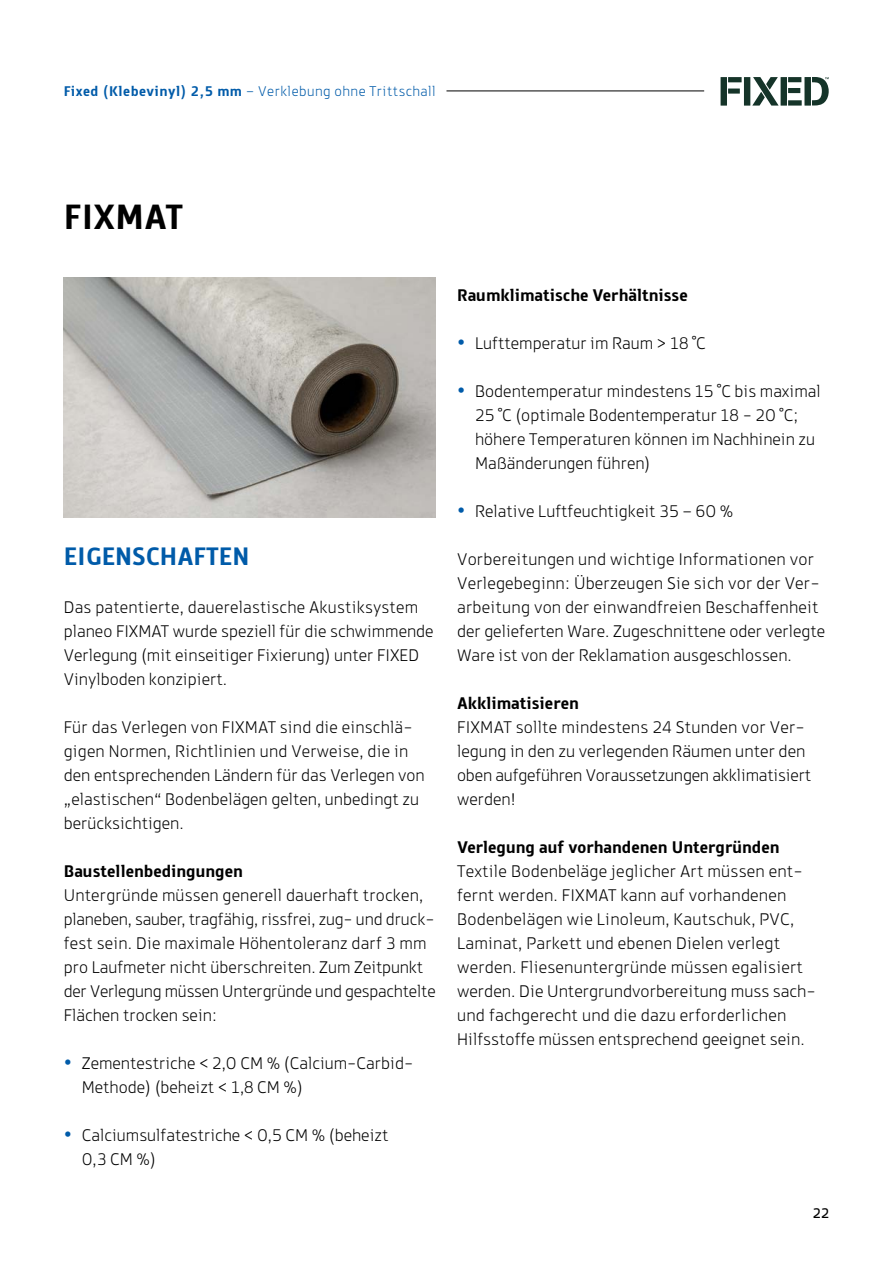
<style>
.page{position:relative;width:893px;height:1263px;background:#fff}
.page>*{position:absolute;margin:0;border:0;box-sizing:border-box;transform-origin:0 0}
.t1{font:700 37.5px "Knight Sans";color:#000}
.t2{font:700 27px "Knight Sans";color:#005ba9}
.t3{font:300 18px/24px "Knight Sans";color:#000}
.t4{font:700 18px "Knight Sans";color:#000}
.t5{font:300 15px "Knight Sans";letter-spacing:.03em;color:#005ba9}
.t6{font:15px "Knight Sans";color:#000}
.s1{font-weight:700}
.s2{color:#005ba9}
</style>
<div class="page">
<img style="left:64px;top:277px;width:372px;height:240px">
<hr style="left:446px;top:91px;width:258px;height:1px;background:#000">
<div style="left:721px;top:77px;width:6px;height:29px;background:#153429"></div>
<div style="left:728px;top:77px;width:14px;height:5px;background:#153429"></div>
<div style="left:728px;top:89px;width:12px;height:5px;background:#153429"></div>
<div style="left:744px;top:77px;width:6px;height:29px;background:#153429"></div>
<svg style="left:752px;top:77px;width:27px;height:29px"></svg>
<div style="left:781px;top:77px;width:6px;height:29px;background:#153429"></div>
<div style="left:788px;top:77px;width:13px;height:5px;background:#153429"></div>
<div style="left:788px;top:88px;width:12px;height:5px;background:#153429"></div>
<div style="left:788px;top:100px;width:14px;height:6px;background:#153429"></div>
<div style="left:804px;top:77px;width:7px;height:29px;background:#153429"></div>
<svg style="left:812px;top:77px;width:17px;height:28px"></svg>
<p class="t5" style="left:64px;top:82px;width:373px"><span class="s1">Fixed (Klebevinyl) 2,5 mm</span> – Verklebung ohne Trittschall</p>
<h1 class="t1" style="left:64px;top:195px;width:121px">FIXMAT</h1>
<h2 class="t2" style="left:64px;top:541px;width:187px">EIGENSCHAFTEN</h2>
<p class="t3" style="left:64px;top:595px;width:371px">Das patentierte, dauerelastische Akustiksystem planeo FIXMAT wurde speziell für die schwimmende Verlegung (mit einseitiger Fixierung) unter FIXED Vinylboden konzipiert.</p>
<p class="t3" style="left:64px;top:715px;width:363px">Für das Verlegen von FIXMAT sind die einschlä&shy;gigen Normen, Richtlinien und Verweise, die in den entsprechenden Ländern für das Verlegen von „elastischen“ Bodenbelägen gelten, unbedingt zu berücksichtigen.</p>
<p class="t4" style="left:64px;top:861px;width:181px">Baustellenbedingungen</p>
<p class="t3" style="left:64px;top:883px;width:373px">Untergründe müssen generell dauerhaft trocken, planeben, sauber, tragfähig, rissfrei, zug- und druck&shy;fest sein. Die maximale Höhentoleranz darf 3 mm pro Laufmeter nicht überschreiten. Zum Zeitpunkt der Verlegung müssen Untergründe und gespachtelte Flächen trocken sein:</p>
<p class="t3" style="left:82px;top:1051px;width:333px;text-indent:-18px"><span class="s2">•</span> Zementestriche &lt; 2,0 CM % (Calcium-Carbid-<br>Methode) (beheizt &lt; 1,8 CM %)</p>
<p class="t3" style="left:82px;top:1123px;width:308px;text-indent:-18px"><span class="s2">•</span> Calciumsulfatestriche &lt; 0,5 CM % (beheizt<br>0,3 CM %)</p>
<p class="t4" style="left:457px;top:285px;width:232px">Raumklimatische Verhältnisse</p>
<p class="t3" style="left:457px;top:331px;width:250px"><span class="s2">•</span> Lufttemperatur im Raum &gt; 18 °C</p>
<p class="t3" style="left:475px;top:379px;width:347px;text-indent:-18px"><span class="s2">•</span> Bodentemperatur mindestens 15 °C bis maximal 25 °C (optimale Bodentemperatur 18 - 20 °C; höhere Temperaturen können im Nachhinein zu Maßänderungen führen)</p>
<p class="t3" style="left:457px;top:499px;width:278px"><span class="s2">•</span> Relative Luftfeuchtigkeit 35 – 60 %</p>
<p class="t3" style="left:457px;top:547px;width:370px">Vorbereitungen und wichtige Informationen vor Verlegebeginn: Überzeugen Sie sich vor der Ver&shy;arbeitung von der einwandfreien Beschaffenheit der gelieferten Ware. Zugeschnittene oder verlegte Ware ist von der Reklamation ausgeschlossen.</p>
<p class="t4" style="left:457px;top:693px;width:123px">Akklimatisieren</p>
<p class="t3" style="left:457px;top:715px;width:356px">FIXMAT sollte mindestens 24 Stunden vor Ver&shy;legung in den zu verlegenden Räumen unter den oben aufgeführen Voraussetzungen akklimatisiert werden!</p>
<p class="t4" style="left:457px;top:837px;width:324px">Verlegung auf vorhandenen Untergründen</p>
<p class="t3" style="left:457px;top:859px;width:360px">Textile Bodenbeläge jeglicher Art müssen ent&shy;fernt werden. FIXMAT kann auf vorhandenen Bodenbelägen wie Linoleum, Kautschuk, PVC, Laminat, Parkett und ebenen Dielen verlegt werden. Fliesenuntergründe müssen egalisiert werden. Die Untergrundvorbereitung muss sach&shy;und fachgerecht und die dazu erforderlichen Hilfsstoffe müssen entsprechend geeignet sein.</p>
<p class="t6" style="left:813px;top:1205px;width:18px">22</p>
</div>
